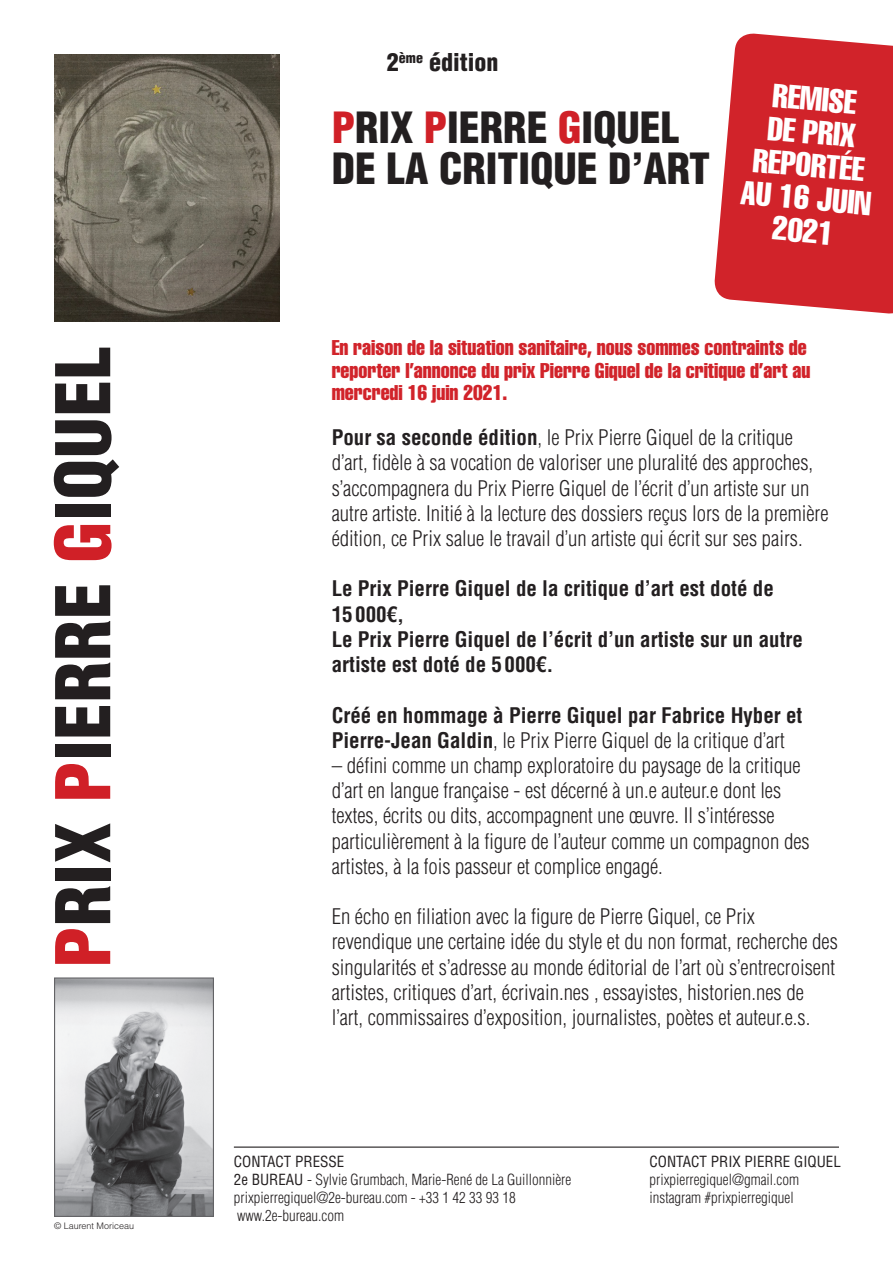
<style>
.page{position:relative;width:893px;height:1263px;background:#fff}
.page>*{position:absolute;margin:0;border:0;box-sizing:border-box;transform-origin:0 0}
.t1{font:900 condensed 73.5px "Helvetica LT Std";letter-spacing:.01em;color:#231f20}
.t2{font:900 condensed 42px/40.5px "Helvetica LT Std";color:#231f20}
.t3{font:33px/33px "Helvetica LT Std Comp";color:#fff;text-align:center}
.t4{font:900 condensed 24px "Helvetica LT Std";color:#231f20}
.t5{font:300 condensed 21px/25.2px "Helvetica LT Std";color:#231f20}
.t6{font:700 condensed 21px/25.2px "Helvetica LT Std";color:#231f20}
.t7{font:21px/22.5px "Helvetica LT Std Comp";color:#d1232a}
.t8{font:300 condensed 15px/18px "Helvetica LT Std";color:#231f20}
.t9{font:condensed 15px "Helvetica LT Std";color:#231f20}
.t10{font:300 9px "Helvetica LT Std";color:#231f20}
.s1{color:#d02027}
.s2{font-weight:700}
.s3{font-weight:300}
.s4{font-weight:400}
</style>
<div class="page">
<img style="left:54px;top:54px;width:226px;height:267px">
<img style="left:56px;top:979px;width:156px;height:236px">
<div style="left:54px;top:977px;width:160px;height:240px;border:1px solid #636366"></div>
<hr style="left:234px;top:1146px;width:605px;height:2px;background:#231f20">
<svg style="left:714px;top:33px;width:179px;height:281px;background:#d53a40"></svg>
<h1 class="t1" style="left:37px;top:968px;width:623px;rotate:-90deg"><span class="s1">P</span>RIX <span class="s1">P</span>IERRE <span class="s1">G</span>IQUEL</h1>
<p class="t10" style="left:54px;top:1220px;width:82px">© Laurent Moriceau</p>
<p class="t4" style="left:387px;top:47px;width:113px">2<sup>ème</sup> édition</p>
<h2 class="t2" style="left:332px;top:107px;width:380px"><span class="s1">P</span>RIX <span class="s1">P</span>IERRE <span class="s1">G</span>IQUEL<br>DE LA CRITIQUE D’ART</h2>
<h3 class="t3" style="left:751px;top:76px;width:132px;rotate:5deg">REMISE<br>DE PRIX<br>REPORTÉE<br>AU 16 JUIN<br>2021</h3>
<p class="t7" style="left:332px;top:336px;width:480px">En raison de la situation sanitaire, nous sommes contraints de reporter l’annonce du prix Pierre Giquel de la critique d’art au mercredi 16 juin 2021.</p>
<p class="t5" style="left:332px;top:425px;width:498px"><span class="s2">Pour sa seconde édition</span>, le Prix Pierre Giquel de la critique d’art, fidèle à sa vocation de valoriser une pluralité des approches, s’accompagnera du Prix Pierre Giquel de l’écrit d’un artiste sur un autre artiste. Initié à la lecture des dossiers reçus lors de la première édition, ce Prix salue le travail d’un artiste qui écrit sur ses pairs.</p>
<p class="t6" style="left:332px;top:576px;width:473px">Le Prix Pierre Giquel de la critique d’art est doté de<br>15 000€,<br>Le Prix Pierre Giquel de l’écrit d’un artiste sur un autre artiste est doté de 5 000€.</p>
<p class="t6" style="left:332px;top:702px;width:472px">Créé en hommage à Pierre Giquel par Fabrice Hyber et<br>Pierre-Jean Galdin<span class="s3">, le Prix Pierre Giquel de la critique d’art</span></p>
<p class="t5" style="left:332px;top:752px;width:480px">– défini comme un champ exploratoire du paysage de la critique d’art en langue française - est décerné à un.e auteur.e dont les textes, écrits ou dits, accompagnent une œuvre. Il s’intéresse particulièrement à la figure de l’auteur comme un compagnon des artistes, à la fois passeur et complice engagé.</p>
<p class="t5" style="left:332px;top:904px;width:508px">En écho en filiation avec la figure de Pierre Giquel, ce Prix revendique une certaine idée du style et du non format, recherche des singularités et s’adresse au monde éditorial de l’art où s’entrecroisent artistes, critiques d’art, écrivain.nes , essayistes, historien.nes de l’art, commissaires d’exposition, journalistes, poètes et auteur.e.s.</p>
<p class="t8" style="left:234px;top:1153px;width:339px"><span class="s4">CONTACT PRESSE<br>2E BUREAU</span> - Sylvie Grumbach, Marie-René de La Guillonnière prixpierregiquel@2e-bureau.com - +33 1 42 33 93 18 www.2e-bureau.com</p>
<p class="t9" style="left:649px;top:1152px;width:18px">CONTACT</p>
<p class="t9" style="left:711px;top:1152px;width:56px">PRIX PIERRE</p>
<p class="t9" style="left:794px;top:1152px;width:48px">GIQUEL</p>
<p class="t8" style="left:649px;top:1171px;width:151px">prixpierregiquel@gmail.com instagram #prixpierregiquel</p>
</div>
